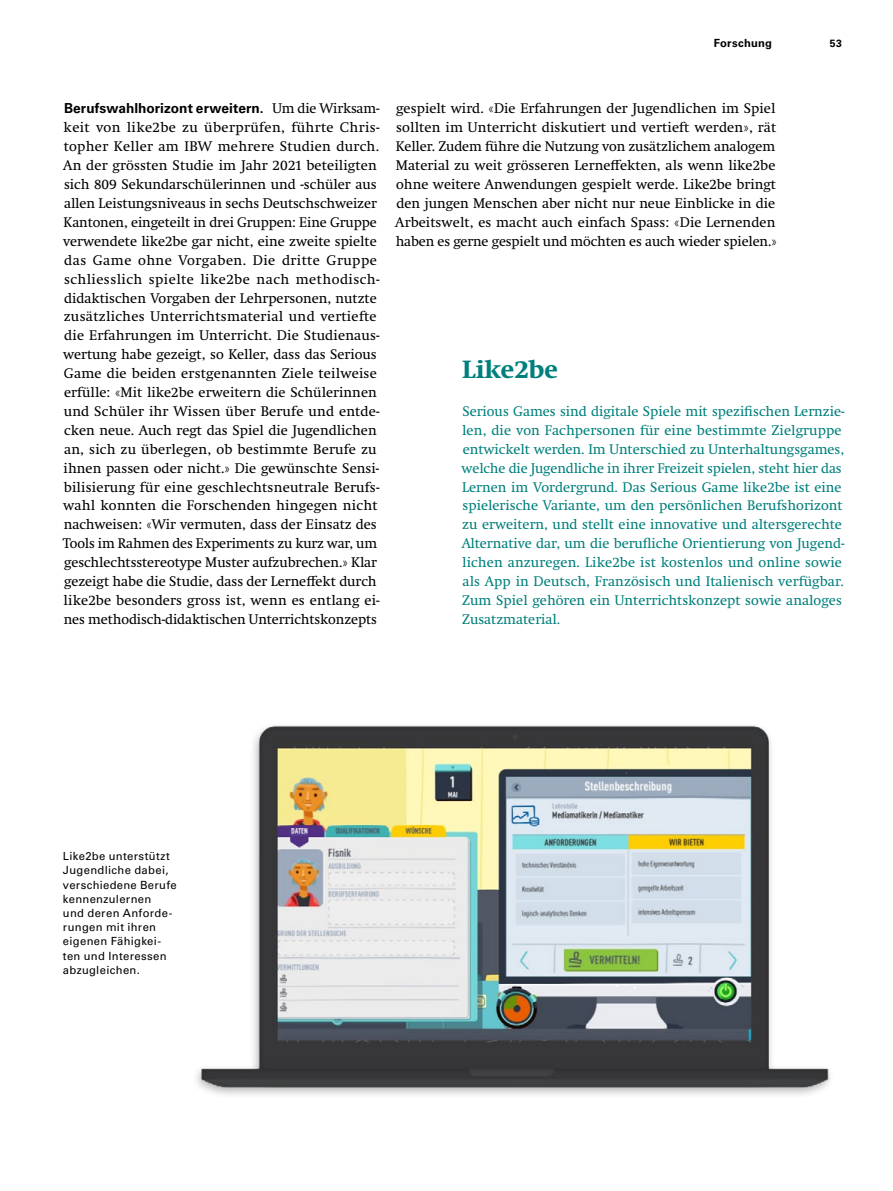
<style>
.page{position:relative;width:893px;height:1191px;background:#fff}
.page>*{position:absolute;margin:0;border:0;box-sizing:border-box;transform-origin:0 0}
.t1{font:700 25.5px "Swift Neue LT Pro";color:#00807c}
.t2{font:14.25px/18.9px "Swift Neue LT Pro";letter-spacing:.005em;color:#000}
.t3{font:14.25px/18.9px "Swift Neue LT Pro";color:#00807c}
.t4{font:700 13.8px "Univers LT Std";letter-spacing:.005em;color:#000}
.t5{font:11.25px/14.2px "Univers LT Std";letter-spacing:.03em;color:#000}
.t6{font:700 11.25px "Univers LT Std";letter-spacing:.02em;color:#000}
.t7{font:700 10.5px "Univers LT Std";color:#000}
.s1{font-family:"Swift Neue LT Pro";font-weight:400;font-size:14.25px}
</style>
<div class="page">
<img style="left:196px;top:725px;width:634px;height:370px">
<p class="t6" style="left:714px;top:37px;width:60px">Forschung</p>
<p class="t7" style="left:830px;top:37px;width:13px">53</p>
<p class="t4" style="left:64px;top:100px;width:317px">Berufswahlhorizont erweitern. <span class="s1">Um die Wirksam-</span></p>
<p class="t2" style="left:63px;top:118px;width:318px">keit von like2be zu überprüfen, führte Chris&shy;topher Keller am IBW mehrere Studien durch.<br>An der grössten Studie im Jahr 2021 beteiligten sich 809 Sekundarschülerinnen und -schüler aus allen Leistungsniveaus in sechs Deutschschweizer Kantonen, eingeteilt in drei Gruppen: Eine Gruppe verwendete like2be gar nicht, eine zweite spielte das Game ohne Vorgaben. Die dritte Gruppe schliesslich spielte like2be nach methodisch&shy;didaktischen Vorgaben der Lehrpersonen, nutzte zusätzliches Unterrichtsmaterial und vertiefte die Erfahrungen im Unterricht. Die Studienaus&shy;wertung habe gezeigt, so Keller, dass das Serious Game die beiden erstgenannten Ziele teilweise erfülle: «Mit like2be erweitern die Schülerinnen und Schüler ihr Wissen über Berufe und entde&shy;cken neue. Auch regt das Spiel die Jugendlichen an, sich zu überlegen, ob bestimmte Berufe zu ihnen passen oder nicht.» Die gewünschte Sensi&shy;bilisierung für eine geschlechtsneutrale Berufs&shy;wahl konnten die Forschenden hingegen nicht nachweisen: «Wir vermuten, dass der Einsatz des Tools im Rahmen des Experiments zu kurz war, um geschlechtsstereotype Muster aufzubrechen.» Klar gezeigt habe die Studie, dass der Lerneffekt durch like2be besonders gross ist, wenn es entlang ei&shy;nes methodisch-didaktischen Unterrichtskonzepts</p>
<p class="t2" style="left:395px;top:99px;width:383px;text-align:justify">gespielt wird. «Die Erfahrungen der Jugendlichen im Spiel sollten im Unterricht diskutiert und vertieft werden», rät Keller. Zudem führe die Nutzung von zusätzlichem analogem Material zu weit grösseren Lerneffekten, als wenn like2be ohne weitere Anwendungen gespielt werde. Like2be bringt den jungen Menschen aber nicht nur neue Einblicke in die Arbeitswelt, es macht auch einfach Spass: «Die Lernenden haben es gerne gespielt und möchten es auch wieder spielen.»</p>
<h1 class="t1" style="left:462px;top:354px;width:97px">Like2be</h1>
<p class="t3" style="left:462px;top:401px;width:384px">Serious Games sind digitale Spiele mit spezifischen Lernzie&shy;len, die von Fachpersonen für eine bestimmte Zielgruppe entwickelt werden. Im Unterschied zu Unterhaltungsgames, welche die Jugendliche in ihrer Freizeit spielen, steht hier das Lernen im Vordergrund. Das Serious Game like2be ist eine spielerische Variante, um den persönlichen Berufshorizont zu erweitern, und stellt eine innovative und altersgerechte Alternative dar, um die berufliche Orientierung von Jugend&shy;lichen anzuregen. Like2be ist kostenlos und online sowie als App in Deutsch, Französisch und Italienisch verfügbar.<br>Zum Spiel gehören ein Unterrichtskonzept sowie analoges Zusatzmaterial.</p>
<p class="t5" style="left:63px;top:849px;width:115px">Like2be unterstützt<br>Jugendliche dabei, verschiedene Berufe kennenzulernen<br>und deren Anforde&shy;rungen mit ihren eigenen Fähigkei&shy;ten und Interessen abzugleichen.</p>
</div>
